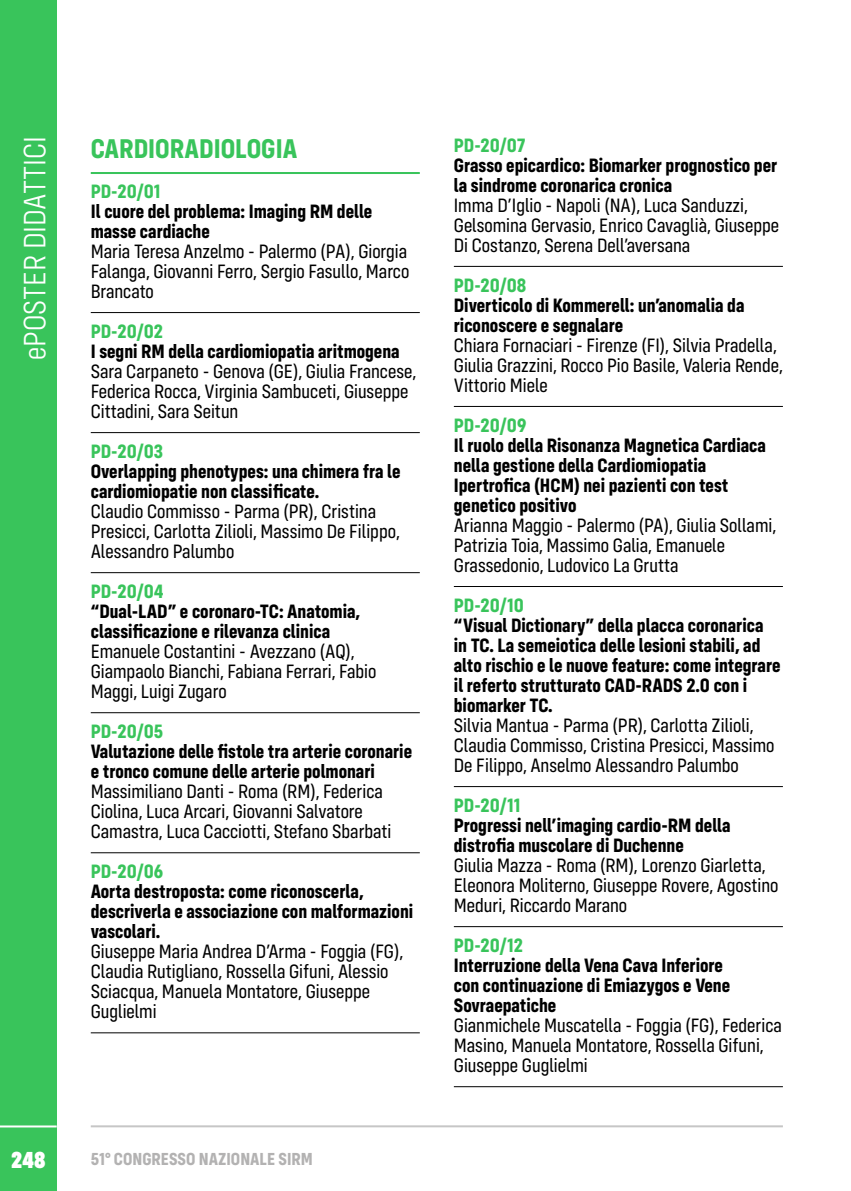
<style>
.page{position:relative;width:851px;height:1191px;background:#fff}
.page>*{position:absolute;margin:0;border:0;box-sizing:border-box;transform-origin:0 0}
.t1{font:300 32px "Config Condensed";color:#fff}
.t2{font:700 28px "Config Condensed";color:#39c45b}
.t3{font:900 24px "Config Condensed";color:#fff}
.t4{font:20px/20px "Config Condensed";color:#000}
.t5{font:700 20px/20px "Config Condensed";color:#000}
.t6{font:700 20px "Config Condensed";color:#39c45b}
.t7{font:700 18px "Config Condensed";color:#b3b2b2}
</style>
<div class="page">
<hr style="left:91px;top:1125px;width:691px;height:2px;background:#c6c6c6">
<hr style="left:91px;top:172px;width:329px;height:2px;background:#39c45b">
<hr style="left:91px;top:312px;width:329px;height:1px;background:#000">
<hr style="left:91px;top:432px;width:329px;height:1px;background:#000">
<hr style="left:91px;top:572px;width:329px;height:1px;background:#000">
<hr style="left:91px;top:712px;width:329px;height:1px;background:#000">
<hr style="left:91px;top:852px;width:329px;height:1px;background:#000">
<hr style="left:91px;top:1032px;width:329px;height:1px;background:#000">
<hr style="left:454px;top:266px;width:328px;height:1px;background:#000">
<hr style="left:454px;top:406px;width:328px;height:1px;background:#000">
<hr style="left:454px;top:586px;width:328px;height:1px;background:#000">
<hr style="left:454px;top:786px;width:328px;height:1px;background:#000">
<hr style="left:454px;top:926px;width:328px;height:1px;background:#000">
<hr style="left:454px;top:1086px;width:328px;height:1px;background:#000">
<div style="left:0;top:0;width:57px;height:1191px;background:#39c45b"></div>
<hr style="left:0;top:1125px;width:57px;height:2px;background:#fff">
<h1 class="t1" style="left:17px;top:360px;width:225px;rotate:-90deg">ePOSTER DIDATTICI</h1>
<p class="t3" style="left:11px;top:1145px;width:36px">248</p>
<h2 class="t2" style="left:91px;top:132px;width:208px">CARDIORADIOLOGIA</h2>
<p class="t6" style="left:91px;top:179px;width:71px">PD-20/01</p>
<p class="t5" style="left:91px;top:201px;width:283px">Il cuore del problema: Imaging RM delle masse cardiache</p>
<p class="t4" style="left:91px;top:241px;width:320px;text-align:justify">Maria Teresa Anzelmo - Palermo (PA), Giorgia Falanga, Giovanni Ferro, Sergio Fasullo, Marco Brancato</p>
<p class="t6" style="left:91px;top:319px;width:74px">PD-20/02</p>
<p class="t5" style="left:91px;top:341px;width:310px">I segni RM della cardiomiopatia aritmogena</p>
<p class="t4" style="left:91px;top:361px;width:327px">Sara Carpaneto - Genova (GE), Giulia Francese,<br>Federica Rocca, Virginia Sambuceti, Giuseppe<br>Cittadini, Sara Seitun</p>
<p class="t6" style="left:91px;top:439px;width:74px">PD-20/03</p>
<p class="t5" style="left:91px;top:461px;width:311px">Overlapping phenotypes: una chimera fra le cardiomiopatie non classificate.</p>
<p class="t4" style="left:91px;top:501px;width:310px">Claudio Commisso - Parma (PR), Cristina<br>Presicci, Carlotta Zilioli, Massimo De Filippo,<br>Alessandro Palumbo</p>
<p class="t6" style="left:91px;top:579px;width:74px">PD-20/04</p>
<p class="t5" style="left:91px;top:601px;width:271px">“Dual-LAD” e coronaro-TC: Anatomia, classificazione e rilevanza clinica</p>
<p class="t4" style="left:91px;top:641px;width:287px">Emanuele Costantini - Avezzano (AQ),<br>Giampaolo Bianchi, Fabiana Ferrari, Fabio<br>Maggi, Luigi Zugaro</p>
<p class="t6" style="left:91px;top:719px;width:74px">PD-20/05</p>
<p class="t5" style="left:91px;top:741px;width:323px">Valutazione delle fistole tra arterie coronarie e tronco comune delle arterie polmonari</p>
<p class="t4" style="left:91px;top:781px;width:302px">Massimiliano Danti - Roma (RM), Federica<br>Ciolina, Luca Arcari, Giovanni Salvatore<br>Camastra, Luca Cacciotti, Stefano Sbarbati</p>
<p class="t6" style="left:91px;top:859px;width:74px">PD-20/06</p>
<p class="t5" style="left:91px;top:881px;width:324px">Aorta destroposta: come riconoscerla, descriverla e associazione con malformazioni vascolari.</p>
<p class="t4" style="left:91px;top:941px;width:314px">Giuseppe Maria Andrea D’Arma - Foggia (FG), Claudia Rutigliano, Rossella Gifuni, Alessio Sciacqua, Manuela Montatore, Giuseppe Guglielmi</p>
<p class="t7" style="left:91px;top:1148px;width:223px">51° CONGRESSO NAZIONALE SIRM</p>
<p class="t6" style="left:454px;top:133px;width:73px">PD-20/07</p>
<p class="t5" style="left:454px;top:155px;width:325px">Grasso epicardico: Biomarker prognostico per la sindrome coronarica cronica</p>
<p class="t4" style="left:454px;top:195px;width:326px">Imma D’Iglio - Napoli (NA), Luca Sanduzzi,<br>Gelsomina Gervasio, Enrico Cavaglià, Giuseppe<br>Di Costanzo, Serena Dell’aversana</p>
<p class="t6" style="left:454px;top:273px;width:74px">PD-20/08</p>
<p class="t5" style="left:454px;top:295px;width:292px">Diverticolo di Kommerell: un’anomalia da riconoscere e segnalare</p>
<p class="t4" style="left:454px;top:335px;width:330px">Chiara Fornaciari - Firenze (FI), Silvia Pradella,<br>Giulia Grazzini, Rocco Pio Basile, Valeria Rende,<br>Vittorio Miele</p>
<p class="t6" style="left:454px;top:413px;width:74px">PD-20/09</p>
<p class="t5" style="left:454px;top:435px;width:313px">Il ruolo della Risonanza Magnetica Cardiaca nella gestione della Cardiomiopatia Ipertrofica (HCM) nei pazienti con test genetico positivo</p>
<p class="t4" style="left:454px;top:515px;width:323px">Arianna Maggio - Palermo (PA), Giulia Sollami,<br>Patrizia Toia, Massimo Galia, Emanuele<br>Grassedonio, Ludovico La Grutta</p>
<p class="t6" style="left:454px;top:593px;width:72px">PD-20/10</p>
<p class="t5" style="left:454px;top:615px;width:328px">“Visual Dictionary” della placca coronarica in TC. La semeiotica delle lesioni stabili, ad alto rischio e le nuove feature: come integrare il referto strutturato CAD-RADS 2.0 con i biomarker TC.</p>
<p class="t4" style="left:454px;top:715px;width:322px">Silvia Mantua - Parma (PR), Carlotta Zilioli,<br>Claudia Commisso, Cristina Presicci, Massimo<br>De Filippo, Anselmo Alessandro Palumbo</p>
<p class="t6" style="left:454px;top:793px;width:68px">PD-20/11</p>
<p class="t5" style="left:454px;top:815px;width:278px">Progressi nell’imaging cardio-RM della distrofia muscolare di Duchenne</p>
<p class="t4" style="left:454px;top:855px;width:326px">Giulia Mazza - Roma (RM), Lorenzo Giarletta,<br>Eleonora Moliterno, Giuseppe Rovere, Agostino<br>Meduri, Riccardo Marano</p>
<p class="t6" style="left:454px;top:933px;width:71px">PD-20/12</p>
<p class="t5" style="left:454px;top:955px;width:278px">Interruzione della Vena Cava Inferiore con continuazione di Emiazygos e Vene<br>Sovraepatiche</p>
<p class="t4" style="left:454px;top:1015px;width:329px">Gianmichele Muscatella - Foggia (FG), Federica<br>Masino, Manuela Montatore, Rossella Gifuni,<br>Giuseppe Guglielmi</p>
</div>
